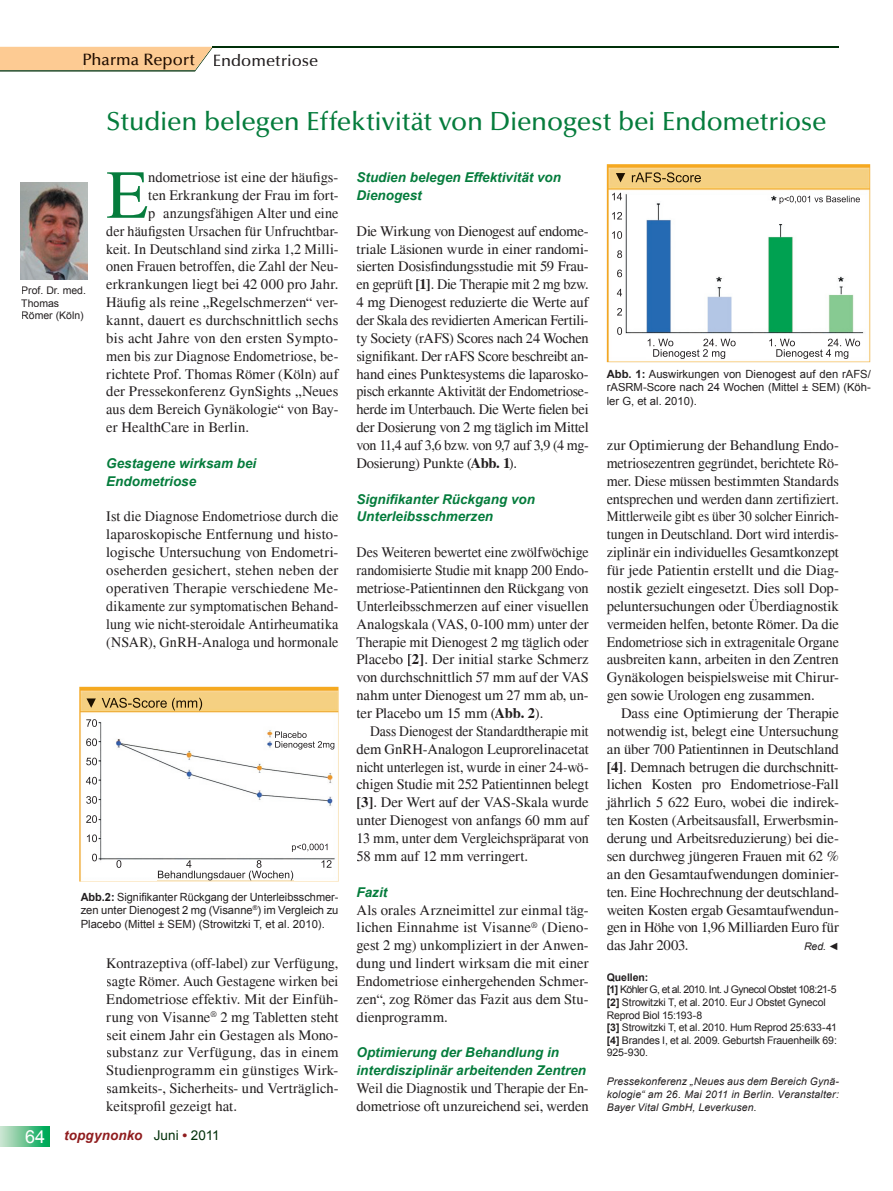
<style>
.page{position:relative;width:893px;height:1191px;background:#fff}
.page>*{position:absolute;margin:0;border:0;box-sizing:border-box;transform-origin:0 0}
.t1{font:68.7px "Times New Roman";color:#057c3c}
.t2{font:500 26.25px "Optima";letter-spacing:-.01em;color:#057c3c}
.t3{font:500 16.5px "Optima";color:#231f20}
.t4{font:500 16.5px "Optima";color:#200d00}
.t5{font:14.7px/17.9px "Times New Roman";color:#231f20;text-align:justify}
.t6{font:14.7px/17.9px "Times New Roman";color:#231f20;text-align:justify;scale:.96 1}
.t7{font:14.7px/17.9px "Times New Roman";color:#231f20;text-align:justify;scale:.93 1}
.t8{font:italic 700 13.5px/17.9px "Arial";color:#057c3c}
.t9{font:italic 700 13.5px "Arial";letter-spacing:.01em;color:#901d1f}
.t10{font:11.25px/13.5px "Arial";color:#231f20;text-align:justify}
.t11{font:10.5px/12.6px "Arial";letter-spacing:-.015em;color:#231f20}
.t12{font:italic 10.5px/12.6px "Arial";letter-spacing:.015em;color:#231f20;text-align:justify}
.s1{font-weight:700}
.s2{font-weight:400;font-style:normal;font-size:18px;color:#fff}
.s3{font-weight:400;font-style:normal;color:#003009}
.s4{font-style:normal}
</style>
<div class="page">
<div style="left:0;top:1126px;width:49px;height:20px;background:linear-gradient(to right,#d8e5d3,#00a552)"></div>
<svg style="left:0;top:47px;width:212px;height:25px"></svg>
<hr style="left:212px;top:47px;width:627px;height:1px;background:#003009">
<div style="left:84px;top:53px;width:111px;height:17px;background:#fdcb93"></div>
<img style="left:79px;top:686px;width:259px;height:195px">
<img style="left:116px;top:860px;width:215px;height:8px">
<img style="left:158px;top:870px;width:135px;height:10px">
<svg style="left:86px;top:719px;width:11px;height:8px"></svg>
<svg style="left:86px;top:738px;width:11px;height:8px"></svg>
<svg style="left:86px;top:757px;width:11px;height:8px"></svg>
<svg style="left:86px;top:777px;width:11px;height:7px"></svg>
<svg style="left:86px;top:796px;width:11px;height:7px"></svg>
<svg style="left:86px;top:815px;width:11px;height:8px"></svg>
<svg style="left:87px;top:834px;width:10px;height:8px"></svg>
<svg style="left:92px;top:853px;width:5px;height:8px"></svg>
<img style="left:86px;top:698px;width:116px;height:12px">
<img style="left:275px;top:731px;width:32px;height:7px">
<img style="left:275px;top:741px;width:59px;height:8px">
<img style="left:292px;top:843px;width:35px;height:9px">
<img style="left:607px;top:164px;width:263px;height:198px">
<img style="left:648px;top:339px;width:212px;height:7px">
<img style="left:646px;top:349px;width:202px;height:10px">
<svg style="left:612px;top:193px;width:10px;height:7px"></svg>
<svg style="left:612px;top:212px;width:10px;height:7px"></svg>
<svg style="left:612px;top:231px;width:10px;height:8px"></svg>
<svg style="left:617px;top:250px;width:5px;height:8px"></svg>
<svg style="left:617px;top:269px;width:5px;height:8px"></svg>
<svg style="left:617px;top:289px;width:5px;height:7px"></svg>
<svg style="left:617px;top:308px;width:5px;height:7px"></svg>
<svg style="left:617px;top:327px;width:5px;height:8px"></svg>
<img style="left:616px;top:172px;width:85px;height:10px">
<img style="left:779px;top:196px;width:81px;height:8px">
<img style="left:20px;top:182px;width:68px;height:97px">
<p class="t4" style="left:82px;top:50px;width:114px">Pharma Report</p>
<p class="t3" style="left:213px;top:51px;width:107px">Endometriose</p>
<h2 class="t2" style="left:106px;top:106px;width:722px">Studien belegen Effektivität von Dienogest bei Endometriose</h2>
<p class="t11" style="left:21px;top:284px;width:66px">Prof. Dr. med.<br>Thomas<br>Römer (Köln)</p>
<h1 class="t1" style="left:106px;top:156px;width:43px">E</h1>
<p class="t5" style="left:148px;top:168px;width:192px">ndometriose ist eine der häufigs-</p>
<p class="t5" style="left:148px;top:186px;width:192px">ten Erkrankung der Frau im fort-</p>
<p class="t5" style="left:148px;top:204px;width:192px">pflanzungsfähigen Alter und eine</p>
<p class="t6" style="left:106px;top:222px;width:243px">der häufigsten Ursachen für Unfruchtbar-</p>
<p class="t5" style="left:106px;top:240px;width:234px">keit. In Deutschland sind zirka 1,2 Milli-</p>
<p class="t6" style="left:106px;top:258px;width:243px">onen Frauen betroffen, die Zahl der Neu-</p>
<p class="t5" style="left:106px;top:275px;width:234px">erkrankungen liegt bei 42 000 pro Jahr.</p>
<p class="t5" style="left:106px;top:293px;width:234px">Häufig als reine „Regelschmerzen“ ver-</p>
<p class="t5" style="left:106px;top:311px;width:234px">kannt, dauert es durchschnittlich sechs</p>
<p class="t5" style="left:106px;top:329px;width:234px">bis acht Jahre von den ersten Sympto-</p>
<p class="t5" style="left:106px;top:347px;width:234px">men bis zur Diagnose Endometriose, be-</p>
<p class="t5" style="left:106px;top:365px;width:234px">richtete Prof. Thomas Römer (Köln) auf</p>
<p class="t5" style="left:106px;top:383px;width:234px">der Pressekonferenz GynSights „Neues</p>
<p class="t5" style="left:106px;top:400px;width:234px">aus dem Bereich Gynäkologie“ von Bay-</p>
<p class="t5" style="left:106px;top:418px;width:144px">er HealthCare in Berlin.</p>
<p class="t8" style="left:106px;top:455px;width:152px">Gestagene wirksam bei<br>Endometriose</p>
<p class="t5" style="left:106px;top:508px;width:234px">Ist die Diagnose Endometriose durch die laparoskopische Entfernung und histo&shy;logische Untersuchung von Endometri&shy;oseherden gesichert, stehen neben der operativen Therapie verschiedene Me&shy;dikamente zur symptomatischen Behand&shy;lung wie nicht-steroidale Antirheumatika (NSAR), GnRH-Analoga und hormonale</p>
<p class="t10" style="left:81px;top:890px;width:259px"><span class="s1">Abb.2:</span> Signifikanter Rückgang der Unterleibsschmer&shy;zen unter Dienogest 2 mg (Visanne<sup>®</sup>) im Vergleich zu Placebo (Mittel ± SEM) (Strowitzki T, et al. 2010).</p>
<p class="t5" style="left:106px;top:954px;width:234px">Kontrazeptiva (off-label) zur Verfügung, sagte Römer. Auch Gestagene wirken bei Endometriose effektiv. Mit der Einfüh&shy;rung von Visanne<sup>®</sup> 2 mg Tabletten steht seit einem Jahr ein Gestagen als Mono&shy;substanz zur Verfügung, das in einem Studienprogramm ein günstiges Wirk&shy;samkeits-, Sicherheits- und Verträglich&shy;keitsprofil gezeigt hat.</p>
<p class="t9" style="left:25px;top:1127px;width:196px"><span class="s2">64</span> topgynonko <span class="s3">Juni</span> <span class="s4">•</span> <span class="s3">2011</span></p>
<p class="t8" style="left:357px;top:169px;width:206px">Studien belegen Effektivität von<br>Dienogest</p>
<p class="t5" style="left:357px;top:222px;width:234px">Die Wirkung von Dienogest auf endome&shy;triale Läsionen wurde in einer randomi&shy;sierten Dosisfindungsstudie mit 59 Frau&shy;en geprüft <span class="s1">[1]</span>. Die Therapie mit 2 mg bzw.<br>4 mg Dienogest reduzierte die Werte auf der Skala des revidierten American Fertili&shy;ty Society (rAFS) Scores nach 24 Wochen signifikant. Der rAFS Score beschreibt an&shy;hand eines Punktesystems die laparosko&shy;pisch erkannte Aktivität der Endometriose&shy;herde im Unterbauch. Die Werte fielen bei der Dosierung von 2 mg täglich im Mittel von 11,4 auf 3,6 bzw. von 9,7 auf 3,9 (4 mg-Dosierung) Punkte (<span class="s1">Abb. 1</span>).</p>
<p class="t8" style="left:357px;top:490px;width:180px">Signifikanter Rückgang von<br>Unterleibsschmerzen</p>
<p class="t6" style="left:357px;top:543px;width:243px">Des Weiteren bewertet eine zwölfwöchige randomisierte Studie mit knapp 200 Endo&shy;metriose-Patientinnen den Rückgang von Unterleibsschmerzen auf einer visuellen Analogskala (VAS, 0-100 mm) unter der Therapie mit Dienogest 2 mg täglich oder Placebo <span class="s1">[2]</span>. Der initial starke Schmerz von durchschnittlich 57 mm auf der VAS nahm unter Dienogest um 27 mm ab, un&shy;ter Placebo um 15 mm (<span class="s1">Abb. 2</span>).</p>
<p class="t7" style="left:357px;top:722px;width:251px;text-indent:14px">Dass Dienogest der Standardtherapie mit dem GnRH-Analogon Leuprorelinacetat nicht unterlegen ist, wurde in einer 24-wö&shy;chigen Studie mit 252 Patientinnen belegt <span class="s1">[3]</span>. Der Wert auf der VAS-Skala wurde unter Dienogest von anfangs 60 mm auf 13 mm, unter dem Vergleichspräparat von 58 mm auf 12 mm verringert.</p>
<p class="t8" style="left:357px;top:883px;width:32px">Fazit</p>
<p class="t5" style="left:357px;top:900px;width:234px">Als orales Arzneimittel zur einmal täg&shy;lichen Einnahme ist Visanne<sup>®</sup> (Dieno&shy;gest 2 mg) unkompliziert in der Anwen&shy;dung und lindert wirksam die mit einer Endometriose einhergehenden Schmer&shy;zen“, zog Römer das Fazit aus dem Stu&shy;dienprogramm.</p>
<p class="t8" style="left:357px;top:1044px;width:231px">Optimierung der Behandlung in interdisziplinär arbeitenden Zentren</p>
<p class="t6" style="left:357px;top:1079px;width:243px">Weil die Diagnostik und Therapie der En&shy;dometriose oft unzureichend sei, werden</p>
<p class="t10" style="left:607px;top:367px;width:266px"><span class="s1">Abb. 1:</span> Auswirkungen von Dienogest auf den rAFS/ rASRM-Score nach 24 Wochen (Mittel ± SEM) (Köh&shy;ler G, et al. 2010).</p>
<p class="t5" style="left:607px;top:436px;width:234px">zur Optimierung der Behandlung Endo&shy;metriosezentren gegründet, berichtete Rö&shy;mer. Diese müssen bestimmten Standards entsprechen und werden dann zertifiziert.<br>Mittlerweile gibt es über 30 solcher Einrich&shy;tungen in Deutschland. Dort wird interdis&shy;ziplinär ein individuelles Gesamtkonzept für jede Patientin erstellt und die Diag&shy;nostik gezielt eingesetzt. Dies soll Dop&shy;peluntersuchungen oder Überdiagnostik vermeiden helfen, betonte Römer. Da die Endometriose sich in extragenitale Organe ausbreiten kann, arbeiten in den Zentren Gynäkologen beispielsweise mit Chirur&shy;gen sowie Urologen eng zusammen.</p>
<p class="t5" style="left:607px;top:704px;width:234px;text-indent:14px">Dass eine Optimierung der Therapie notwendig ist, belegt eine Untersuchung an über 700 Patientinnen in Deutschland <span class="s1">[4]</span>. Demnach betrugen die durchschnitt&shy;lichen Kosten pro Endometriose-Fall jährlich 5 622 Euro, wobei die indirek&shy;ten Kosten (Arbeitsausfall, Erwerbsmin&shy;derung und Arbeitsreduzierung) bei die&shy;sen durchweg jüngeren Frauen mit 62 % an den Gesamtaufwendungen dominier&shy;ten. Eine Hochrechnung der deutschland&shy;weiten Kosten ergab Gesamtaufwendun&shy;gen in Höhe von 1,96 Milliarden Euro für das Jahr 2003.</p>
<p class="t12" style="left:804px;top:940px;width:36px">Red. ◄</p>
<p class="t11" style="left:607px;top:970px;width:232px"><span class="s1">Quellen:<br>[1]</span> Köhler G, et al. 2010. Int. J Gynecol Obstet 108:21-5 <span class="s1">[2]</span> Strowitzki T, et al. 2010. Eur J Obstet Gynecol Reprod Biol 15:193-8<br><span class="s1">[3]</span> Strowitzki T, et al. 2010. Hum Reprod 25:633-41 <span class="s1">[4]</span> Brandes I, et al. 2009. Geburtsh Frauenheilk 69:<br>925-930.</p>
<p class="t12" style="left:607px;top:1075px;width:234px">Pressekonferenz „Neues aus dem Bereich Gynä&shy;kologie“ am 26. Mai 2011 in Berlin. Veranstalter:<br>Bayer Vital GmbH, Leverkusen.</p>
</div>
